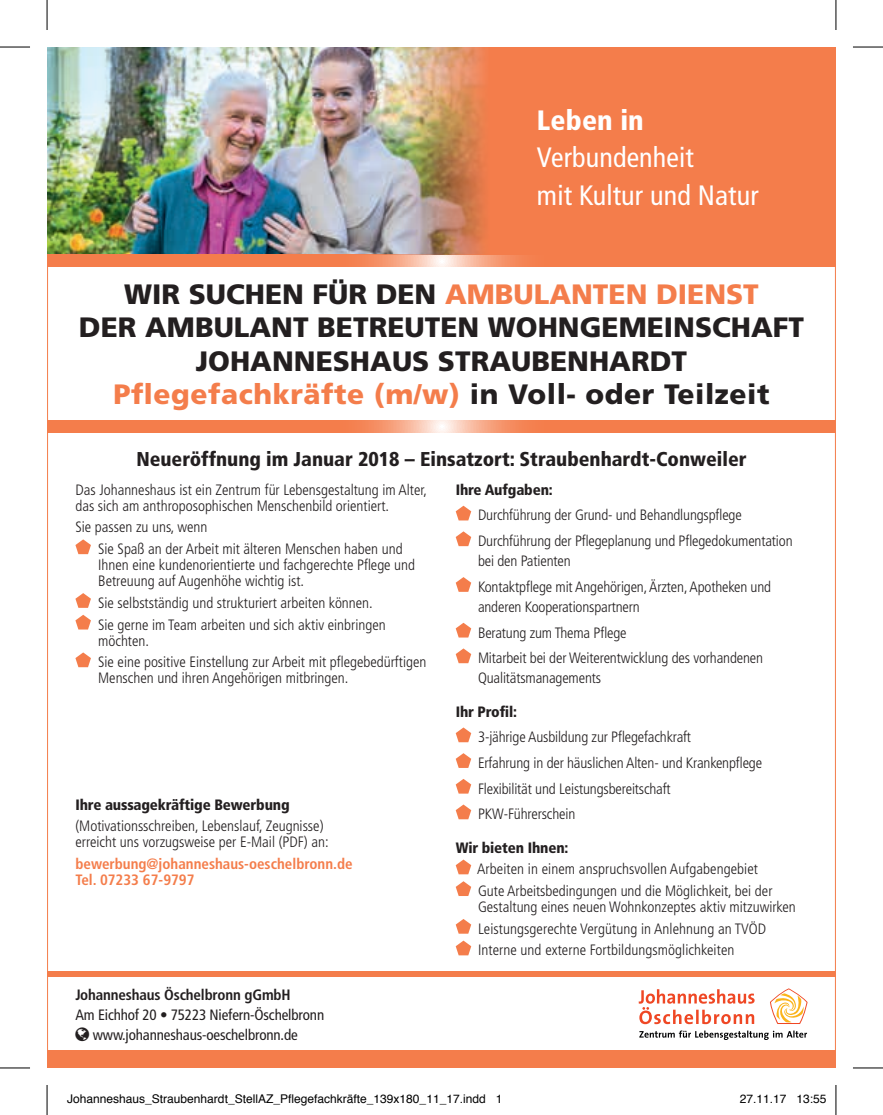
<style>
.page{position:relative;width:883px;height:1115px;background:#fff}
.page>*{position:absolute;margin:0;border:0;box-sizing:border-box;transform-origin:0 0}
.t1{font:900 28px/33.6px "Frutiger LT Std";color:#231f20;text-align:center}
.t2{font:condensed 28px/37.8px "Frutiger LT Std";letter-spacing:.005em;color:#fff}
.t3{font:900 condensed 28px "Frutiger LT Std";letter-spacing:.005em;color:#fff}
.t4{font:900 condensed 20px "Frutiger LT Std";color:#231f20}
.t5{font:300 condensed 15px/25.6px "Frutiger LT Std";color:#231f20}
.t6{font:condensed 15px/20px "Frutiger LT Std";letter-spacing:-.01em;color:#231f20;text-align:center}
.t7{font:900 condensed 15px "Frutiger LT Std";letter-spacing:-.01em;color:#231f20}
.t8{font:700 condensed 15px/16px "Frutiger LT Std";color:#f47d4b}
.t9{font:700 condensed 15px "Frutiger LT Std";letter-spacing:-.01em;color:#231f20}
.t10{font:12px "Helvetica";color:#000}
.s1{color:#f47d4b}
</style>
<div class="page">
<svg style="left:455px;top:505px;width:16px;height:15px"></svg>
<svg style="left:455px;top:531px;width:16px;height:15px"></svg>
<svg style="left:455px;top:577px;width:16px;height:15px"></svg>
<svg style="left:455px;top:622px;width:16px;height:15px"></svg>
<svg style="left:455px;top:648px;width:16px;height:15px"></svg>
<svg style="left:455px;top:727px;width:16px;height:15px"></svg>
<svg style="left:455px;top:753px;width:16px;height:15px"></svg>
<svg style="left:455px;top:779px;width:16px;height:14px"></svg>
<svg style="left:455px;top:804px;width:16px;height:15px"></svg>
<svg style="left:455px;top:859px;width:16px;height:15px"></svg>
<svg style="left:455px;top:881px;width:16px;height:15px"></svg>
<svg style="left:455px;top:919px;width:16px;height:14px"></svg>
<svg style="left:455px;top:940px;width:16px;height:15px"></svg>
<div style="left:47px;top:1050px;width:788px;height:17px;background:#f47d4b"></div>
<div style="left:47px;top:971px;width:788px;height:6px;background:#f47d4b"></div>
<svg style="left:639px;top:1030px;width:167px;height:10px"></svg>
<svg style="left:638px;top:989px;width:116px;height:35px"></svg>
<svg style="left:770px;top:988px;width:37px;height:36px"></svg>
<img style="left:47px;top:47px;width:340px;height:207px">
<svg style="left:47px;top:420px;width:788px;height:12px;background:#f4885a"></svg>
<svg style="left:47px;top:254px;width:788px;height:13px;background:#f48759"></svg>
<svg style="left:75px;top:539px;width:16px;height:15px"></svg>
<svg style="left:75px;top:593px;width:16px;height:15px"></svg>
<svg style="left:75px;top:614px;width:16px;height:15px"></svg>
<svg style="left:75px;top:652px;width:16px;height:15px"></svg>
<svg style="left:387px;top:47px;width:448px;height:207px;background:#e98455"></svg>
<hr style="left:0;top:47px;width:30px;height:1px;background:#000">
<hr style="left:852px;top:47px;width:30px;height:1px;background:#000">
<hr style="left:0;top:1067px;width:30px;height:1px;background:#000">
<hr style="left:852px;top:1067px;width:30px;height:1px;background:#000">
<hr style="left:47px;top:0;width:1px;height:30px;background:#000">
<hr style="left:47px;top:1084px;width:1px;height:30px;background:#000">
<hr style="left:835px;top:0;width:1px;height:30px;background:#000">
<hr style="left:835px;top:1084px;width:1px;height:30px;background:#000">
<h1 class="t3" style="left:536px;top:103px;width:108px">Leben in</h1>
<h1 class="t2" style="left:536px;top:139px;width:223px">Verbundenheit<br>mit Kultur und Natur</h1>
<h1 class="t1" style="left:79px;top:277px;width:726px">WIR SUCHEN FÜR DEN <span class="s1">AMBULANTEN DIENST<br></span>DER AMBULANT BETREUTEN WOHNGEMEINSCHAFT JOHANNESHAUS STRAUBENHARDT <span class="s1">Pflegefachkräfte (m/w)</span> in Voll- oder Teilzeit</h1>
<h2 class="t4" style="left:136px;top:446px;width:611px">Neueröffnung im Januar 2018 – Einsatzort: Straubenhardt-Conweiler</h2>
<p class="t5" style="left:75px;top:482px;width:353px;line-height:16px">Das Johanneshaus ist ein Zentrum für Lebensgestaltung im Alter, das sich am anthroposophischen Menschenbild orientiert.</p>
<p class="t5" style="left:98px;top:516px;width:306px;line-height:21.6px;text-indent:-23px">Sie passen zu uns, wenn<br>Sie Spaß an der Arbeit mit älteren Menschen haben und</p>
<p class="t5" style="left:98px;top:557px;width:318px;line-height:16px">Ihnen eine kundenorientierte und fachgerechte Pflege und<br>Betreuung auf Augenhöhe wichtig ist.</p>
<p class="t5" style="left:98px;top:592px;width:289px;line-height:21.6px">Sie selbstständig und strukturiert arbeiten können.<br>Sie gerne im Team arbeiten und sich aktiv einbringen</p>
<p class="t5" style="left:98px;top:629px;width:329px;line-height:21.6px">möchten.<br>Sie eine positive Einstellung zur Arbeit mit pflegebedürftigen</p>
<p class="t5" style="left:98px;top:665px;width:252px">Menschen und ihren Angehörigen mitbringen.</p>
<p class="t7" style="left:75px;top:795px;width:216px">Ihre aussagekräftige Bewerbung</p>
<p class="t5" style="left:75px;top:818px;width:255px;line-height:16px">(Motivationsschreiben, Lebenslauf, Zeugnisse) erreicht uns vorzugsweise per E-Mail (PDF) an:</p>
<p class="t8" style="left:75px;top:856px;width:278px">bewerbung@johanneshaus-oeschelbronn.de<br>Tel. 07233 67-9797</p>
<p class="t9" style="left:75px;top:985px;width:217px">Johanneshaus Öschelbronn gGmbH</p>
<p class="t6" style="left:75px;top:1004px;width:250px">Am Eichhof 20 • 75223 Niefern-Öschelbronn www.johanneshaus-oeschelbronn.de</p>
<p class="t7" style="left:455px;top:480px;width:98px">Ihre Aufgaben:</p>
<p class="t5" style="left:477px;top:502px;width:316px">Durchführung der Grund- und Behandlungspflege<br>Durchführung der Pflegeplanung und Pflegedokumentation</p>
<p class="t5" style="left:477px;top:548px;width:294px">bei den Patienten<br>Kontaktpflege mit Angehörigen, Ärzten, Apotheken und</p>
<p class="t5" style="left:477px;top:594px;width:286px">anderen Kooperationspartnern<br>Beratung zum Thema Pflege<br>Mitarbeit bei der Weiterentwicklung des vorhandenen</p>
<p class="t5" style="left:477px;top:665px;width:125px">Qualitätsmanagements</p>
<p class="t7" style="left:455px;top:702px;width:63px">Ihr Profil:</p>
<p class="t5" style="left:477px;top:724px;width:285px">3-jährige Ausbildung zur Pflegefachkraft<br>Erfahrung in der häuslichen Alten- und Krankenpflege Flexibilität und Leistungsbereitschaft PKW-Führerschein</p>
<p class="t7" style="left:455px;top:838px;width:114px">Wir bieten Ihnen:</p>
<p class="t5" style="left:477px;top:858px;width:297px;line-height:21.6px">Arbeiten in einem anspruchsvollen Aufgabengebiet<br>Gute Arbeitsbedingungen und die Möglichkeit, bei der</p>
<p class="t5" style="left:477px;top:896px;width:319px;line-height:21.6px">Gestaltung eines neuen Wohnkonzeptes aktiv mitzuwirken<br>Leistungsgerechte Vergütung in Anlehnung an TVÖD<br>Interne und externe Fortbildungsmöglichkeiten</p>
<p class="t10" style="left:67px;top:1089px;width:436px">Johanneshaus_Straubenhardt_StellAZ_Pflegefachkräfte_139x180_11_17.indd 1</p>
<p class="t10" style="left:739px;top:1089px;width:88px">27.11.17 13:55</p>
</div>
